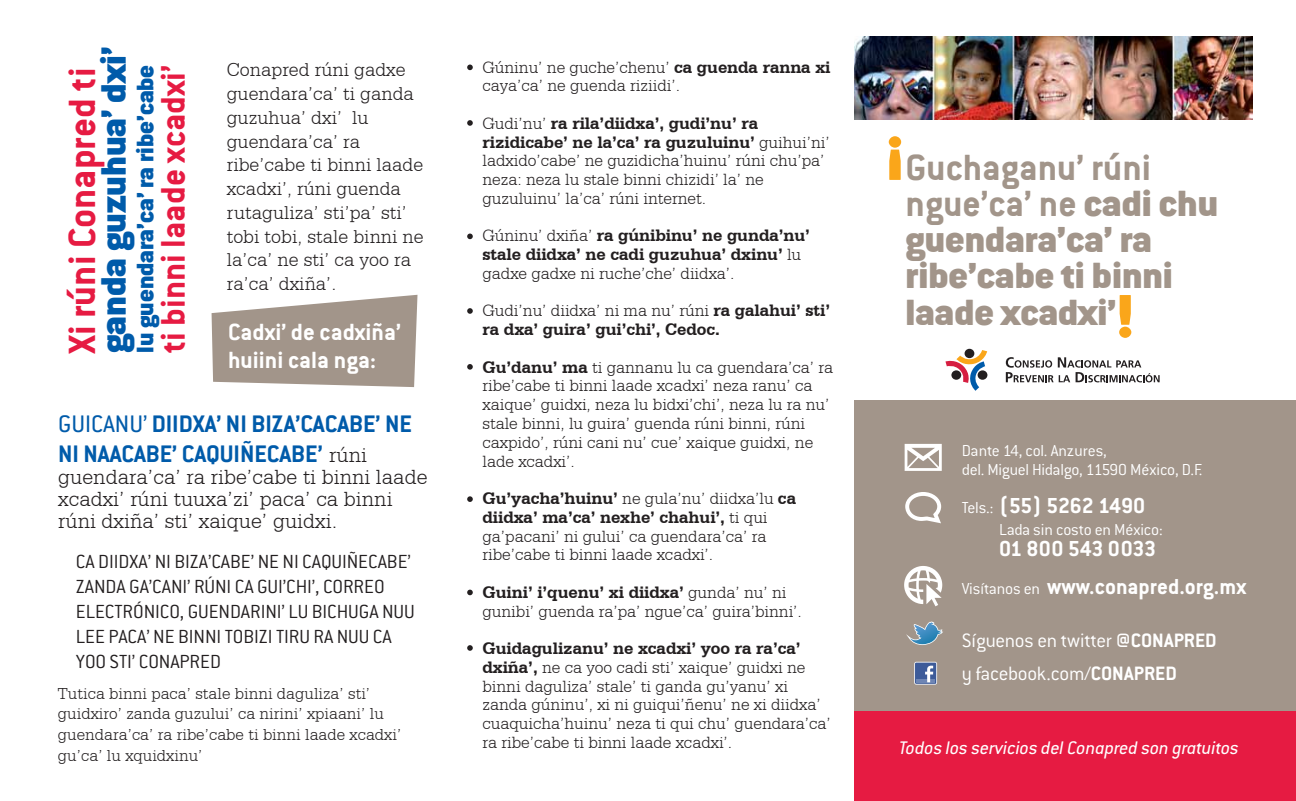
<style>
.page{position:relative;width:1296px;height:801px;background:#fff}
.page>*{position:absolute;margin:0;border:0;box-sizing:border-box;transform-origin:0 0}
.t1{font:700 41.62px "Conduit ITC Std";color:#e61b42}
.t2{font:900 40px/36.2px "Conduit ITC Std";color:#a2958a}
.t3{font:900 38.75px "Conduit ITC Std";letter-spacing:-.005em;color:#005baa}
.t4{font:700 37.5px "Conduit ITC Std";color:#e61b42}
.t5{font:700 26.25px/29.4px "Conduit ITC Std";letter-spacing:-.005em;color:#005baa}
.t6{font:900 26.25px "Conduit ITC Std";color:#005baa}
.t7{font:700 25.75px/28.1px "Conduit ITC Std";color:#fff}
.t8{font:700 23.88px/38.1px "Conduit ITC Std";color:#fff}
.t9{font:300 22px/22px "Serifa BT";color:#231f20}
.t10{font:300 21.25px/33.4px "Conduit ITC Std";letter-spacing:-.015em;color:#fff}
.t11{font:300 20.88px/25px "Conduit ITC Std";letter-spacing:-.005em;color:#231f20}
.t12{font:300 20px/23.8px "Serifa BT";color:#231f20}
.t13{font:italic 20px "Conduit ITC Std";color:#fff}
.t14{font:300 17.5px/18.8px "Serifa BT";letter-spacing:-.005em;color:#231f20}
.t15{font:700 17.5px/18.8px "Serifa BT";letter-spacing:-.005em;color:#231f20}
.t16{font:300 17.5px/19px "Conduit ITC Std";letter-spacing:-.015em;color:#fff}
.t17{font:300 17.12px/20.6px "Serifa BT";color:#231f20}
.s1{font-weight:400}
.s2{font-family:"Serifa BT";font-weight:300;font-size:22px;color:#231f20}
.s3{font-weight:700}
.s4{font-weight:300}
.s5{font-weight:300;font-size:17.5px}
</style>
<div class="page">
<div style="left:854px;top:400px;width:441px;height:383px;background:#a2958a"></div>
<div style="left:855px;top:711px;width:440px;height:89px;background:#e61b42"></div>
<svg style="left:467px;top:64px;width:6px;height:6px"></svg>
<svg style="left:467px;top:120px;width:6px;height:6px"></svg>
<svg style="left:467px;top:233px;width:6px;height:6px"></svg>
<svg style="left:467px;top:308px;width:6px;height:6px"></svg>
<svg style="left:467px;top:364px;width:6px;height:5px"></svg>
<svg style="left:467px;top:496px;width:6px;height:6px"></svg>
<svg style="left:467px;top:589px;width:6px;height:6px"></svg>
<svg style="left:467px;top:645px;width:6px;height:5px"></svg>
<svg style="left:945px;top:350px;width:42px;height:40px"></svg>
<svg style="left:1005px;top:357px;width:154px;height:25px"></svg>
<svg style="left:211px;top:295px;width:206px;height:92px;background:#aea399"></svg>
<svg style="left:888px;top:136px;width:13px;height:44px"></svg>
<svg style="left:1119px;top:295px;width:12px;height:43px"></svg>
<svg style="left:906px;top:621px;width:37px;height:24px"></svg>
<svg style="left:914px;top:661px;width:23px;height:23px"></svg>
<svg style="left:904px;top:444px;width:37px;height:27px"></svg>
<svg style="left:905px;top:492px;width:36px;height:31px"></svg>
<svg style="left:904px;top:566px;width:38px;height:40px"></svg>
<img style="left:854px;top:37px;width:398px;height:82px">
<h3 class="t3" style="left:92px;top:353px;width:308px;rotate:-90deg">ganda guzuhua’ dxi’</h3>
<h3 class="t6" style="left:131px;top:353px;width:289px;rotate:-90deg">lu guendara’ca’ ra ribe’cabe</h3>
<h3 class="t4" style="left:150px;top:353px;width:289px;rotate:-90deg">ti binni laade xcadxi’</h3>
<h1 class="t1" style="left:57px;top:354px;width:288px;rotate:-90deg">Xi rúni Conapred ti</h1>
<p class="t12" style="left:227px;top:58px;width:198px">Conapred rúni gadxe guendara’ca’ ti ganda guzuhua’ dxi’ lu guendara’ca’ ra ribe’cabe ti binni laade xcadxi’, rúni guenda rutaguliza’ sti’pa’ sti’ tobi tobi, stale binni ne la’ca’ ne sti’ ca yoo ra ra’ca’ dxiña’.</p>
<h3 class="t7" style="left:228px;top:317px;width:174px">Cadxi’ de cadxiña’ huiini cala nga:</h3>
<h3 class="t5" style="left:58px;top:408px;width:355px"><span class="s1">GUICANU’</span> DIIDXA’ NI BIZA’CACABE’ NE<br>NI NAACABE’ CAQUIÑECABE’ <span class="s2">rúni</span></h3>
<p class="t9" style="left:58px;top:465px;width:371px">guendara’ca’ ra ribe’cabe ti binni laade xcadxi’ rúni tuuxa’zi’ paca’ ca binni rúni dxiña’ sti’ xaique’ guidxi.</p>
<p class="t11" style="left:76px;top:548px;width:340px">CA DIIDXA’ NI BIZA’CABE’ NE NI CAQUIÑECABE’ ZANDA GA’CANI’ RÚNI CA GUI’CHI’, CORREO ELECTRÓNICO, GUENDARINI’ LU BICHUGA NUU LEE PACA’ NE BINNI TOBIZI TIRU RA NUU CA YOO STI’ CONAPRED</p>
<p class="t17" style="left:58px;top:682px;width:345px">Tutica binni paca’ stale binni daguliza’ sti’ guidxiro’ zanda guzului’ ca nirini’ xpiaani’ lu guendara’ca’ ra ribe’cabe ti binni laade xcadxi’ gu’ca’ lu xquidxinu’</p>
<p class="t14" style="left:482px;top:57px;width:349px">Gúninu’ ne guche’chenu’ <span class="s3">ca guenda ranna xi </span>caya’ca’ ne guenda riziidi’.</p>
<p class="t14" style="left:482px;top:114px;width:349px">Gudi’nu’ <span class="s3">ra rila’diidxa’, gudi’nu’ ra rizidicabe’ ne la’ca’ ra guzuluinu’</span> guihui’ni’ ladxido’cabe’ ne guzidicha’huinu’ rúni chu’pa’ neza: neza lu stale binni chizidi’ la’ ne guzuluinu’ la’ca’ rúni internet.</p>
<p class="t15" style="left:482px;top:226px;width:329px"><span class="s4">Gúninu’ dxiña’</span> ra gúnibinu’ ne gunda’nu’ stale diidxa’ ne cadi guzuhua’ dxinu’ <span class="s4">lu gadxe gadxe ni ruche’che’ diidxa’.</span></p>
<p class="t15" style="left:482px;top:301px;width:349px"><span class="s4">Gudi’nu’ diidxa’ ni ma nu’ rúni</span> ra galahui’ sti’ ra dxa’ guira’ gui’chi’, Cedoc.</p>
<p class="t14" style="left:482px;top:357px;width:352px"><span class="s3">Gu’danu’ ma</span> ti gannanu lu ca guendara’ca’ ra ribe’cabe ti binni laade xcadxi’ neza ranu’ ca xaique’ guidxi, neza lu bidxi’chi’, neza lu ra nu’ stale binni, lu guira’ guenda rúni binni, rúni caxpido’, rúni cani nu’ cue’ xaique guidxi, ne lade xcadxi’.</p>
<p class="t14" style="left:482px;top:488px;width:315px"><span class="s3">Gu’yacha’huinu’</span> ne gula’nu’ diidxa’lu <span class="s3">ca diidxa’ ma’ca’ nexhe’ chahui’,</span> ti qui ga’pacani’ ni gului’ ca guendara’ca’ ra ribe’cabe ti binni laade xcadxi’.</p>
<p class="t14" style="left:482px;top:582px;width:321px"><span class="s3">Guini’ i’quenu’ xi diidxa’</span> gunda’ nu’ ni gunibi’ guenda ra’pa’ ngue’ca’ guira’binni’.</p>
<p class="t14" style="left:482px;top:638px;width:350px"><span class="s3">Guidagulizanu’ ne xcadxi’ yoo ra ra’ca’ dxiña’,</span> ne ca yoo cadi sti’ xaique’ guidxi ne binni daguliza’ stale’ ti ganda gu’yanu’ xi zanda gúninu’, xi ni guiqui’ñenu’ ne xi diidxa’ cuaquicha’huinu’ neza ti qui chu’ guendara’ca’ ra ribe’cabe ti binni laade xcadxi’.</p>
<h2 class="t2" style="left:905px;top:149px;width:314px"><span class="s3">Guchaganu’ rúni ngue’ca’ ne</span> cadi chu guendara’ca’ ra ribe’cabe ti binni laade xcadxi’</h2>
<p class="t16" style="left:961px;top:440px;width:242px">Dante 14, col. Anzures,<br>del. Miguel Hidalgo, 11590 México, D.F.</p>
<h3 class="t8" style="left:961px;top:486px;width:185px"><span class="s5">Tels.:</span> (55) 5262 1490</h3>
<p class="t16" style="left:999px;top:519px;width:165px">Lada sin costo en México:</p>
<h3 class="t8" style="left:961px;top:528px;width:286px;text-indent:38px">01 800 543 0033<br><span class="s5">Visítanos en</span> www.conapred.org.mx</h3>
<p class="t10" style="left:961px;top:622px;width:256px">Síguenos en twitter <span class="s3">@CONAPRED </span>y facebook.com/<span class="s3">CONAPRED</span></p>
<p class="t13" style="left:899px;top:735px;width:341px">Todos los servicios del Conapred son gratuitos</p>
</div>
